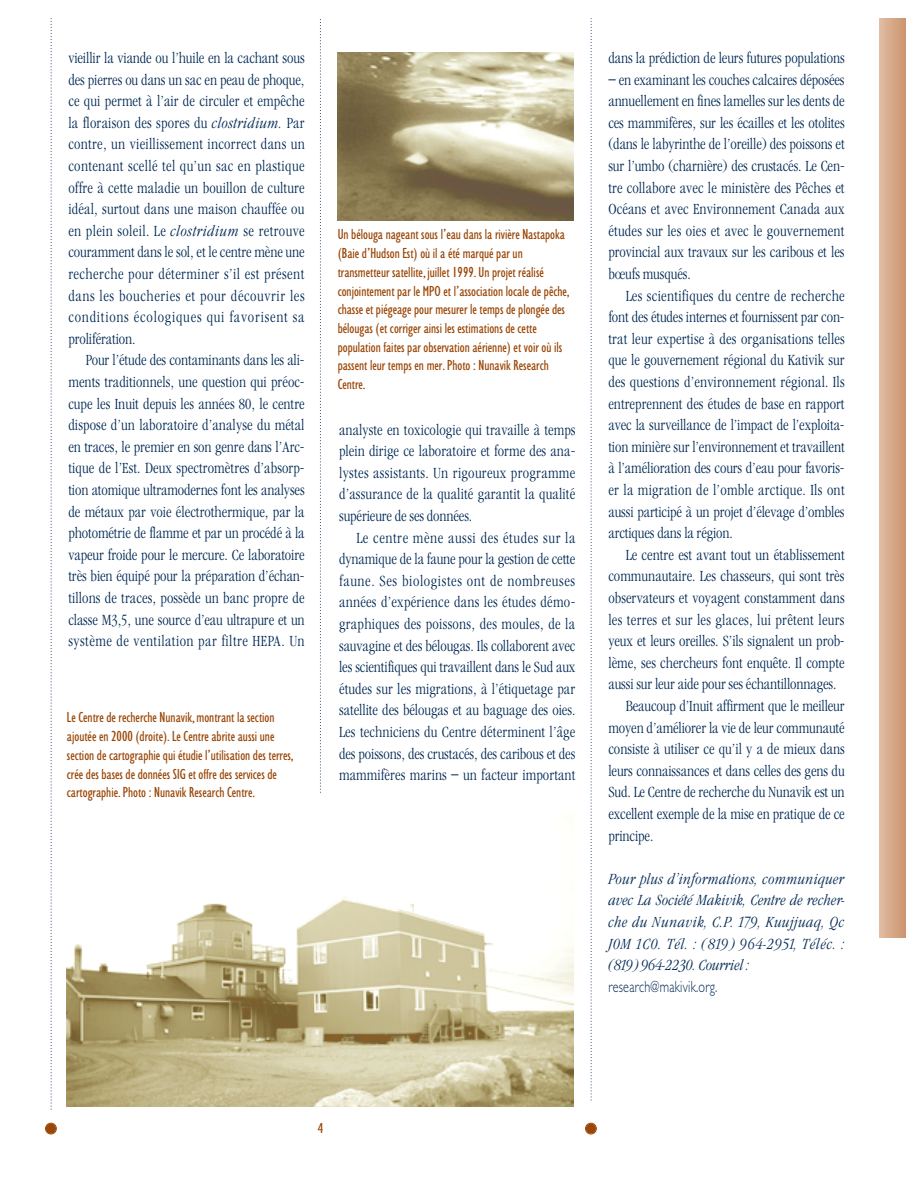
<style>
.page{position:relative;width:918px;height:1188px;background:#fff}
.page>*{position:absolute;margin:0;border:0;box-sizing:border-box;transform-origin:0 0}
.t1{font:16.5px "Gill M Lgt";letter-spacing:.02em;color:#002954;scale:.75 1}
.t2{font:15.15px/21.6px "Garamond Lgt Cnd";color:#002954;text-align:justify}
.t3{font:condensed 15.15px/18.8px "Gill Sans";color:#9a4606}
.t4{font:15.15px/21.6px "Garamond Lgt Cnd Itl";letter-spacing:.03em;color:#002954;text-align:justify}
.t5{font:15.15px "Garamond Lgt Cnd";letter-spacing:.025em;color:#002954}
.s1{font-family:"Garamond Lgt Cnd Itl"}
</style>
<div class="page">
<div style="left:879px;top:18px;width:26px;height:919px;background:linear-gradient(to right,#e1bda3,#ce9771)"></div>
<svg style="left:51px;top:18px;width:1px;height:1092px"></svg>
<div style="left:46px;top:1124px;width:10px;height:10px;background:#9a4606;border-radius:50%"></div>
<div style="left:45px;top:1123px;width:12px;height:11px;border:1px solid #9a4606;border-radius:50%"></div>
<svg style="left:320px;top:19px;width:1px;height:774px"></svg>
<svg style="left:591px;top:18px;width:1px;height:1083px"></svg>
<div style="left:586px;top:1124px;width:10px;height:10px;background:#9a4606;border-radius:50%"></div>
<div style="left:585px;top:1123px;width:12px;height:11px;border:1px solid #9a4606;border-radius:50%"></div>
<img style="left:67px;top:897px;width:507px;height:210px">
<img style="left:338px;top:53px;width:236px;height:168px">
<p class="t2" style="left:68px;top:48px;width:238px">vieillir la viande ou l’huile en la cachant sous des pierres ou dans un sac en peau de phoque, ce qui permet à l’air de circuler et empêche la floraison des spores du <span class="s1">clostridium.</span> Par contre, un vieillissement incorrect dans un contenant scellé tel qu’un sac en plastique offre à cette maladie un bouillon de culture idéal, surtout dans une maison chauffée ou en plein soleil. Le <span class="s1">clostridium</span> se retrouve couramment dans le sol, et le centre mène une recherche pour déterminer s’il est présent dans les boucheries et pour découvrir les conditions écologiques qui favorisent sa prolifération.</p>
<p class="t2" style="left:68px;top:351px;width:238px;text-indent:17px">Pour l’étude des contaminants dans les ali&shy;ments traditionnels, une question qui préoc&shy;cupe les Inuit depuis les années 80, le centre dispose d’un laboratoire d’analyse du métal en traces, le premier en son genre dans l’Arc&shy;tique de l’Est. Deux spectromètres d’absorp&shy;tion atomique ultramodernes font les analyses de métaux par voie électrothermique, par la photométrie de flamme et par un procédé à la vapeur froide pour le mercure. Ce laboratoire très bien équipé pour la préparation d’échan&shy;tillons de traces, possède un banc propre de classe M3,5, une source d’eau ultrapure et un système de ventilation par filtre HEPA. Un</p>
<p class="t3" style="left:67px;top:710px;width:228px">Le Centre de recherche Nunavik, montrant la section ajoutée en 2000 (droite). Le Centre abrite aussi une section de cartographie qui étudie l’utilisation des terres, crée des bases de données SIG et offre des services de cartographie. Photo : Nunavik Research Centre.</p>
<p class="t3" style="left:338px;top:227px;width:233px">Un bélouga nageant sous l’eau dans la rivière Nastapoka (Baie d’Hudson Est) où il a été marqué par un transmetteur satellite, juillet 1999. Un projet réalisé conjointement par le MPO et l’association locale de pêche, chasse et piégeage pour mesurer le temps de plongée des bélougas (et corriger ainsi les estimations de cette population faites par observation aérienne) et voir où ils passent leur temps en mer. Photo : Nunavik Research Centre.</p>
<p class="t2" style="left:339px;top:420px;width:238px">analyste en toxicologie qui travaille à temps plein dirige ce laboratoire et forme des ana&shy;lystes assistants. Un rigoureux programme d’assurance de la qualité garantit la qualité supérieure de ses données.</p>
<p class="t2" style="left:339px;top:528px;width:238px;text-indent:17px">Le centre mène aussi des études sur la dynamique de la faune pour la gestion de cette faune. Ses biologistes ont de nombreuses années d’expérience dans les études démo&shy;graphiques des poissons, des moules, de la sauvagine et des bélougas. Ils collaborent avec les scientifiques qui travaillent dans le Sud aux études sur les migrations, à l’étiquetage par satellite des bélougas et au baguage des oies.<br>Les techniciens du Centre déterminent l’âge des poissons, des crustacés, des caribous et des mammifères marins – un facteur important</p>
<p class="t2" style="left:608px;top:48px;width:238px">dans la prédiction de leurs futures populations</p>
<p class="t2" style="left:608px;top:70px;width:238px">– en examinant les couches calcaires déposées annuellement en fines lamelles sur les dents de ces mammifères, sur les écailles et les otolites (dans le labyrinthe de l’oreille) des poissons et sur l’umbo (charnière) des crustacés. Le Cen&shy;tre collabore avec le ministère des Pêches et Océans et avec Environnement Canada aux études sur les oies et avec le gouvernement provincial aux travaux sur les caribous et les bœufs musqués.</p>
<p class="t2" style="left:608px;top:286px;width:238px;text-indent:17px">Les scientifiques du centre de recherche font des études internes et fournissent par con&shy;trat leur expertise à des organisations telles que le gouvernement régional du Kativik sur des questions d’environnement régional. Ils entreprennent des études de base en rapport avec la surveillance de l’impact de l’exploita&shy;tion minière sur l’environnement et travaillent à l’amélioration des cours d’eau pour favoris&shy;er la migration de l’omble arctique. Ils ont aussi participé à un projet d’élevage d’ombles arctiques dans la région.</p>
<p class="t2" style="left:626px;top:545px;width:220px">Le centre est avant tout un établissement</p>
<p class="t2" style="left:608px;top:567px;width:237px">communautaire. Les chasseurs, qui sont très</p>
<p class="t2" style="left:608px;top:588px;width:238px">observateurs et voyagent constamment dans</p>
<p class="t5" style="left:608px;top:613px;width:238px">les terres et sur les glaces, lui prêtent leurs</p>
<p class="t2" style="left:608px;top:631px;width:238px">yeux et leurs oreilles. S’ils signalent un prob-</p>
<p class="t2" style="left:608px;top:653px;width:238px">lème, ses chercheurs font enquête. Il compte</p>
<p class="t2" style="left:608px;top:675px;width:230px">aussi sur leur aide pour ses échantillonnages.</p>
<p class="t2" style="left:626px;top:696px;width:220px">Beaucoup d’Inuit affirment que le meilleur</p>
<p class="t2" style="left:608px;top:718px;width:238px">moyen d’améliorer la vie de leur communauté</p>
<p class="t2" style="left:608px;top:739px;width:238px">consiste à utiliser ce qu’il y a de mieux dans</p>
<p class="t2" style="left:608px;top:761px;width:238px">leurs connaissances et dans celles des gens du</p>
<p class="t2" style="left:608px;top:783px;width:238px">Sud. Le Centre de recherche du Nunavik est un</p>
<p class="t2" style="left:608px;top:804px;width:238px">excellent exemple de la mise en pratique de ce</p>
<p class="t2" style="left:608px;top:826px;width:46px">principe.</p>
<p class="t4" style="left:608px;top:870px;width:238px">Pour plus d’informations, communiquer avec La Société Makivik, Centre de recher&shy;che du Nunavik, C.P. 179, Kuujjuaq, Qc J0M 1C0. Tél. : (819) 964-2951, Téléc. : (819) 964-2230. Courriel :</p>
<p class="t1" style="left:608px;top:981px;width:147px">research@makivik.org.</p>
<p class="t3" style="left:318px;top:1120px;width:7px">4</p>
</div>
